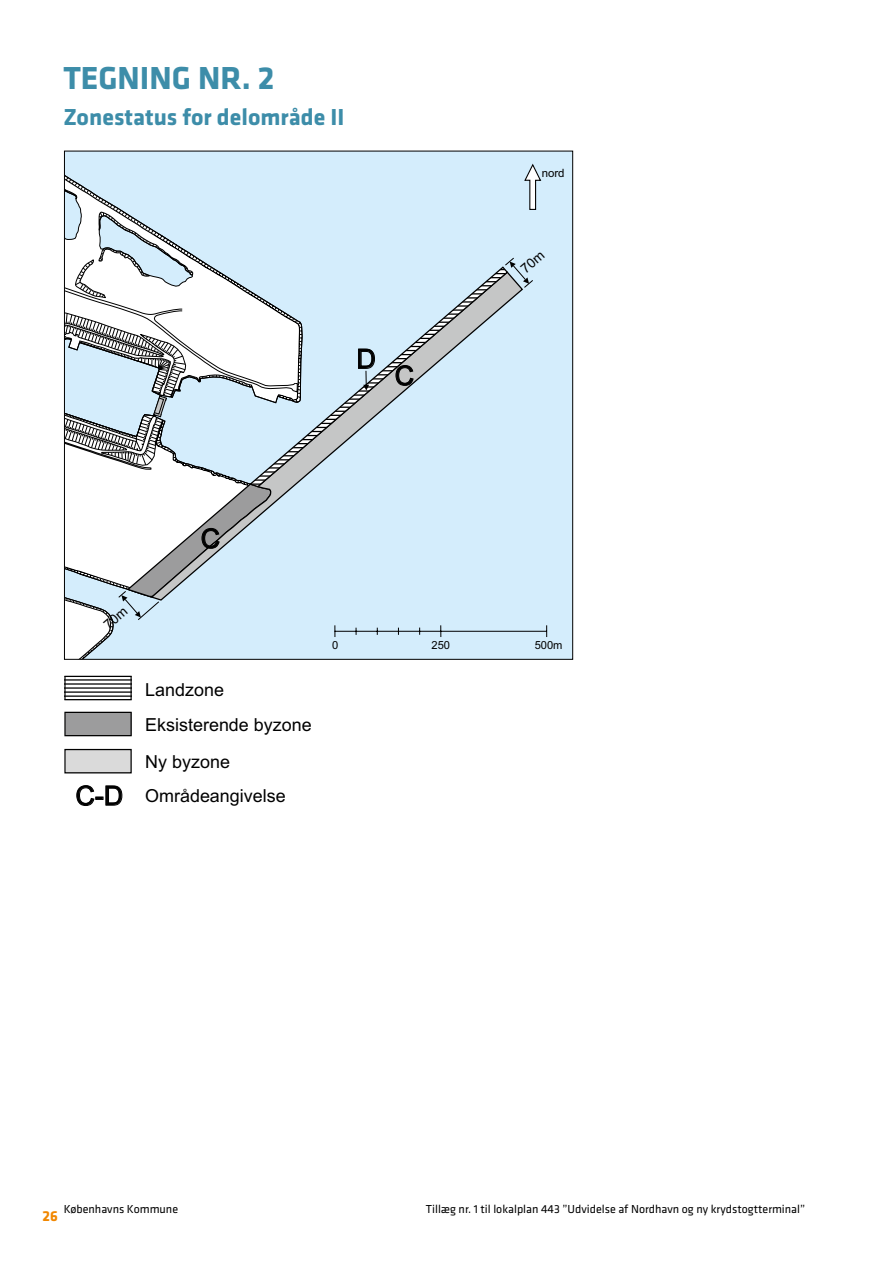
<style>
.page{position:relative;width:893px;height:1263px;background:#fff}
.page>*{position:absolute;margin:0;border:0;box-sizing:border-box;transform-origin:0 0}
.t1{font:700 33px "Klavika";color:#3d8da9}
.t2{font:26.85px "Arial";color:#000}
.t3{font:700 24px "Klavika";color:#3d8da9}
.t4{font:18px/34px "Arial";color:#000}
.t5{font:700 15px "Klavika";color:#f18700}
.t6{font:12px "Klavika";color:#000}
.t7{font:11.4px "Arial";color:#000}
.t8{font:11.25px "Arial";color:#000}
.s1{font-size:26.85px}
</style>
<div class="page">
<svg style="left:298px;top:150px;width:276px;height:510px;background:#cde4f2"></svg>
<svg style="left:64px;top:150px;width:234px;height:656px"></svg>
<svg style="left:510px;top:252px;width:35px;height:32px"></svg>
<h1 class="t1" style="left:63px;top:65px;width:213px">TEGNING NR. 2</h1>
<h3 class="t3" style="left:63px;top:107px;width:283px">Zonestatus for delområde II</h3>
<h2 class="t2" style="left:201px;top:524px;width:21px">C</h2>
<h2 class="t2" style="left:356px;top:344px;width:21px">D</h2>
<h2 class="t2" style="left:395px;top:361px;width:21px">C</h2>
<p class="t7" style="left:542px;top:167px;width:24px">nord</p>
<h3 class="t4" style="left:145px;top:672px;width:80px">Landzone</h3>
<h3 class="t4" style="left:145px;top:708px;width:168px">Eksisterende byzone</h3>
<h3 class="t4" style="left:76px;top:745px;width:212px;text-indent:70px">Ny byzone<br><span class="s1">C-D</span> Områdeangivelse</h3>
<p class="t8" style="left:332px;top:639px;width:8px">0</p>
<p class="t8" style="left:432px;top:639px;width:20px">250</p>
<p class="t8" style="left:535px;top:639px;width:29px">500m</p>
<p class="t6" style="left:64px;top:1204px;width:116px">Københavns Kommune</p>
<p class="t6" style="left:426px;top:1204px;width:381px">Tillæg nr. 1 til lokalplan 443 ”Udvidelse af Nordhavn og ny krydstogtterminal”</p>
<p class="t5" style="left:43px;top:1210px;width:17px">26</p>
</div>
